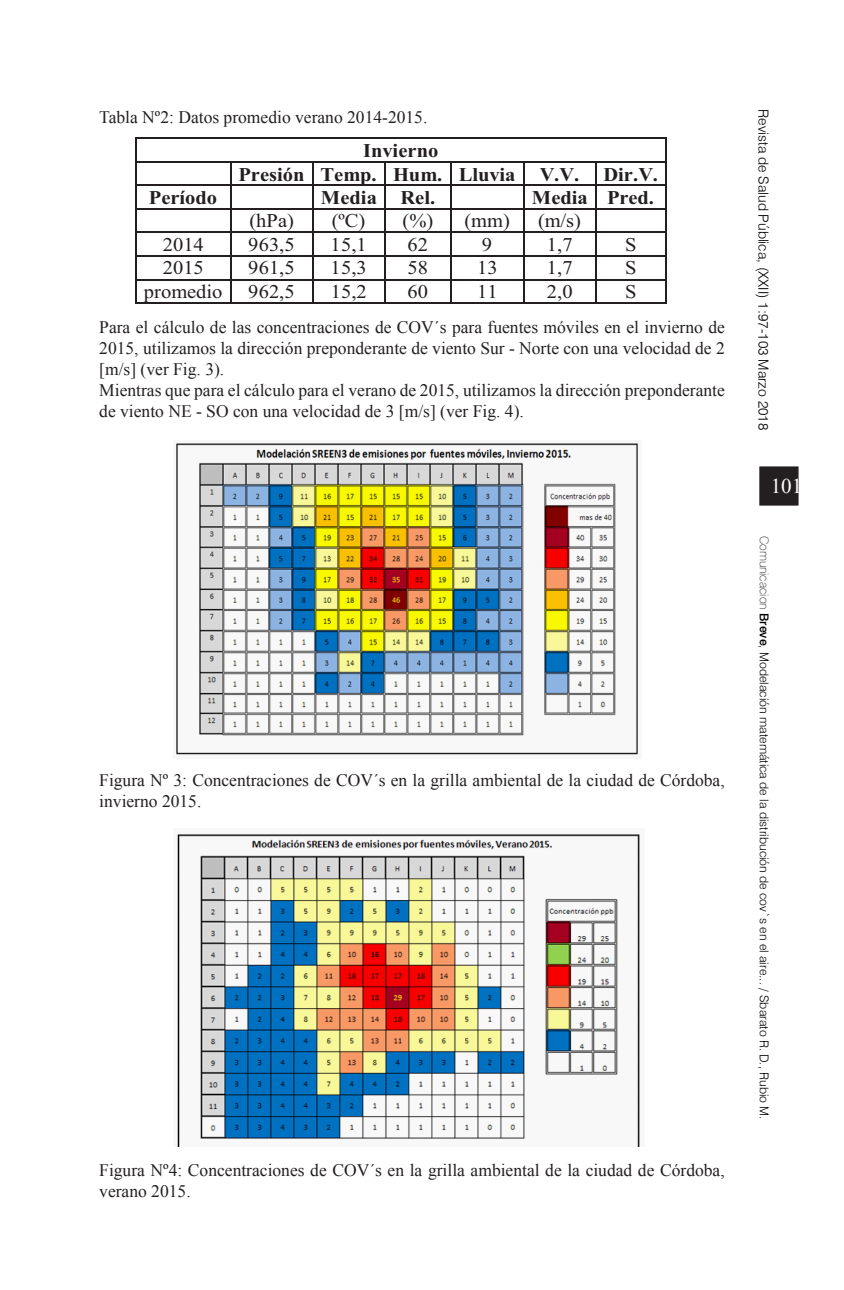
<style>
.page{position:relative;width:844px;height:1290px;background:#fff}
.page>*{position:absolute;margin:0;border:0;box-sizing:border-box;transform-origin:0 0}
.t1{font:21px "Times New Roman";color:#fff}
.t2{font:19.6px "Times New Roman";letter-spacing:.005em;color:#231f20;scale:1.05 1}
.t3{font:700 19.6px/23.4px "Times New Roman";color:#231f20;scale:1.05 1}
.Body_Text{font:17.5px/21px "Times New Roman";color:#231f20}
.t4{font:300 14px "Swiss 721 BT";color:#000}
.t5{font:300 12.25px "Swiss 721 BT";color:#000}
.s1{font-weight:100}
.s2{font-weight:500}
</style>
<div class="page">
<div style="left:760px;top:467px;width:37px;height:38px;background:#231f20"></div>
<div style="left:759px;top:466px;width:39px;height:40px;border:2px solid #231f20"></div>
<hr style="left:137px;top:138px;width:528px;height:1px;background:#231f20">
<hr style="left:135px;top:139px;width:2px;height:22px;background:#231f20">
<hr style="left:137px;top:161px;width:93px;height:1px;background:#231f20">
<hr style="left:231px;top:161px;width:81px;height:1px;background:#231f20">
<hr style="left:313px;top:161px;width:71px;height:1px;background:#231f20">
<hr style="left:385px;top:161px;width:65px;height:1px;background:#231f20">
<hr style="left:451px;top:161px;width:72px;height:1px;background:#231f20">
<hr style="left:524px;top:161px;width:71px;height:1px;background:#231f20">
<hr style="left:596px;top:161px;width:69px;height:1px;background:#231f20">
<hr style="left:135px;top:162px;width:2px;height:23px;background:#231f20">
<hr style="left:137px;top:185px;width:93px;height:1px;background:#231f20">
<hr style="left:231px;top:185px;width:81px;height:1px;background:#231f20">
<hr style="left:313px;top:185px;width:71px;height:1px;background:#231f20">
<hr style="left:385px;top:185px;width:65px;height:1px;background:#231f20">
<hr style="left:451px;top:185px;width:72px;height:1px;background:#231f20">
<hr style="left:524px;top:185px;width:71px;height:1px;background:#231f20">
<hr style="left:596px;top:185px;width:69px;height:1px;background:#231f20">
<hr style="left:135px;top:186px;width:2px;height:22px;background:#231f20">
<hr style="left:137px;top:208px;width:93px;height:1px;background:#231f20">
<hr style="left:231px;top:208px;width:81px;height:1px;background:#231f20">
<hr style="left:313px;top:208px;width:71px;height:1px;background:#231f20">
<hr style="left:385px;top:208px;width:65px;height:1px;background:#231f20">
<hr style="left:451px;top:208px;width:72px;height:1px;background:#231f20">
<hr style="left:524px;top:208px;width:71px;height:1px;background:#231f20">
<hr style="left:596px;top:208px;width:69px;height:1px;background:#231f20">
<hr style="left:135px;top:209px;width:2px;height:23px;background:#231f20">
<hr style="left:137px;top:232px;width:93px;height:1px;background:#231f20">
<hr style="left:231px;top:232px;width:81px;height:1px;background:#231f20">
<hr style="left:313px;top:232px;width:71px;height:1px;background:#231f20">
<hr style="left:385px;top:232px;width:65px;height:1px;background:#231f20">
<hr style="left:451px;top:232px;width:72px;height:1px;background:#231f20">
<hr style="left:524px;top:232px;width:71px;height:1px;background:#231f20">
<hr style="left:596px;top:232px;width:69px;height:1px;background:#231f20">
<hr style="left:135px;top:233px;width:2px;height:22px;background:#231f20">
<hr style="left:137px;top:255px;width:93px;height:1px;background:#231f20">
<hr style="left:231px;top:255px;width:81px;height:1px;background:#231f20">
<hr style="left:313px;top:255px;width:71px;height:1px;background:#231f20">
<hr style="left:385px;top:255px;width:65px;height:1px;background:#231f20">
<hr style="left:451px;top:255px;width:72px;height:1px;background:#231f20">
<hr style="left:524px;top:255px;width:71px;height:1px;background:#231f20">
<hr style="left:596px;top:255px;width:69px;height:1px;background:#231f20">
<hr style="left:135px;top:256px;width:2px;height:23px;background:#231f20">
<hr style="left:137px;top:279px;width:93px;height:1px;background:#231f20">
<hr style="left:231px;top:279px;width:81px;height:1px;background:#231f20">
<hr style="left:313px;top:279px;width:71px;height:1px;background:#231f20">
<hr style="left:385px;top:279px;width:65px;height:1px;background:#231f20">
<hr style="left:451px;top:279px;width:72px;height:1px;background:#231f20">
<hr style="left:524px;top:279px;width:71px;height:1px;background:#231f20">
<hr style="left:596px;top:279px;width:69px;height:1px;background:#231f20">
<hr style="left:135px;top:280px;width:2px;height:22px;background:#231f20">
<hr style="left:137px;top:302px;width:93px;height:1px;background:#231f20">
<svg style="left:230px;top:161px;width:1px;height:142px"></svg>
<hr style="left:231px;top:302px;width:81px;height:1px;background:#231f20">
<svg style="left:312px;top:161px;width:1px;height:142px"></svg>
<hr style="left:313px;top:302px;width:71px;height:1px;background:#231f20">
<svg style="left:384px;top:161px;width:1px;height:142px"></svg>
<hr style="left:385px;top:302px;width:65px;height:1px;background:#231f20">
<svg style="left:450px;top:161px;width:1px;height:142px"></svg>
<hr style="left:451px;top:302px;width:72px;height:1px;background:#231f20">
<svg style="left:523px;top:161px;width:1px;height:142px"></svg>
<hr style="left:524px;top:302px;width:71px;height:1px;background:#231f20">
<svg style="left:595px;top:161px;width:1px;height:142px"></svg>
<hr style="left:596px;top:302px;width:69px;height:1px;background:#231f20">
<svg style="left:665px;top:138px;width:1px;height:165px"></svg>
<img style="left:176px;top:443px;width:462px;height:312px">
<img style="left:177px;top:834px;width:463px;height:312px">
<p class="Body_Text" style="left:99px;top:106px;width:329px">Tabla Nº2: Datos promedio verano 2014-2015.</p>
<p class="t3" style="left:238px;top:138px;width:401px;text-indent:125px">Invierno<br>Presión Temp. Hum. Lluvia V.V. Dir.V.</p>
<p class="t3" style="left:149px;top:185px;width:66px">Período</p>
<p class="t3" style="left:321px;top:185px;width:110px">Media Rel.</p>
<p class="t3" style="left:531px;top:185px;width:118px">Media Pred.</p>
<p class="t2" style="left:249px;top:207px;width:44px">(hPa)</p>
<p class="t2" style="left:331px;top:207px;width:98px">(ºC) (%)</p>
<p class="t2" style="left:464px;top:207px;width:112px">(mm) (m/s)</p>
<p class="t2" style="left:163px;top:231px;width:41px">2014</p>
<p class="t2" style="left:248px;top:231px;width:46px">963,5</p>
<p class="t2" style="left:330px;top:231px;width:36px">15,1</p>
<p class="t2" style="left:407px;top:231px;width:21px">62</p>
<p class="t2" style="left:482px;top:231px;width:11px">9</p>
<p class="t2" style="left:546px;top:231px;width:26px">1,7</p>
<p class="t2" style="left:625px;top:231px;width:12px">S</p>
<p class="t2" style="left:163px;top:255px;width:41px">2015</p>
<p class="t2" style="left:248px;top:255px;width:46px">961,5</p>
<p class="t2" style="left:330px;top:255px;width:36px">15,3</p>
<p class="t2" style="left:407px;top:255px;width:21px">58</p>
<p class="t2" style="left:477px;top:255px;width:21px">13</p>
<p class="t2" style="left:546px;top:255px;width:26px">1,7</p>
<p class="t2" style="left:625px;top:255px;width:12px">S</p>
<p class="t2" style="left:144px;top:278px;width:76px">promedio</p>
<p class="t2" style="left:248px;top:278px;width:46px">962,5</p>
<p class="t2" style="left:330px;top:278px;width:36px">15,2</p>
<p class="t2" style="left:407px;top:278px;width:21px">60</p>
<p class="t2" style="left:477px;top:278px;width:21px">11</p>
<p class="t2" style="left:546px;top:278px;width:26px">2,0</p>
<p class="t2" style="left:625px;top:278px;width:12px">S</p>
<p class="Body_Text" style="left:99px;top:316px;width:627px;text-align:justify">Para el cálculo de las concentraciones de COV´s para fuentes móviles en el invierno de 2015, utilizamos la dirección preponderante de viento Sur - Norte con una velocidad de 2 [m/s] (ver Fig. 3).</p>
<p class="Body_Text" style="left:99px;top:379px;width:627px">Mientras que para el cálculo para el verano de 2015, utilizamos la dirección preponderante de viento NE - SO con una velocidad de 3 [m/s] (ver Fig. 4).</p>
<p class="Body_Text" style="left:99px;top:769px;width:626px">Figura Nº 3: Concentraciones de COV´s en la grilla ambiental de la ciudad de Córdoba, invierno 2015.</p>
<p class="Body_Text" style="left:99px;top:1159px;width:626px">Figura Nº4: Concentraciones de COV´s en la grilla ambiental de la ciudad de Córdoba, verano 2015.</p>
<p class="t4" style="left:771px;top:109px;width:323px;rotate:90deg">Revista de Salud Pública, (XXII) 1:97-103 Marzo 2018</p>
<p class="t1" style="left:770px;top:472px;width:33px">101</p>
<p class="t5" style="left:771px;top:535px;width:586px;rotate:90deg"><span class="s1">Comunicacion</span> <span class="s2">Breve</span>, Modelación matemática de la distribución de cov`s en el aire... / Sbarato R. D., Rubio M.</p>
</div>
